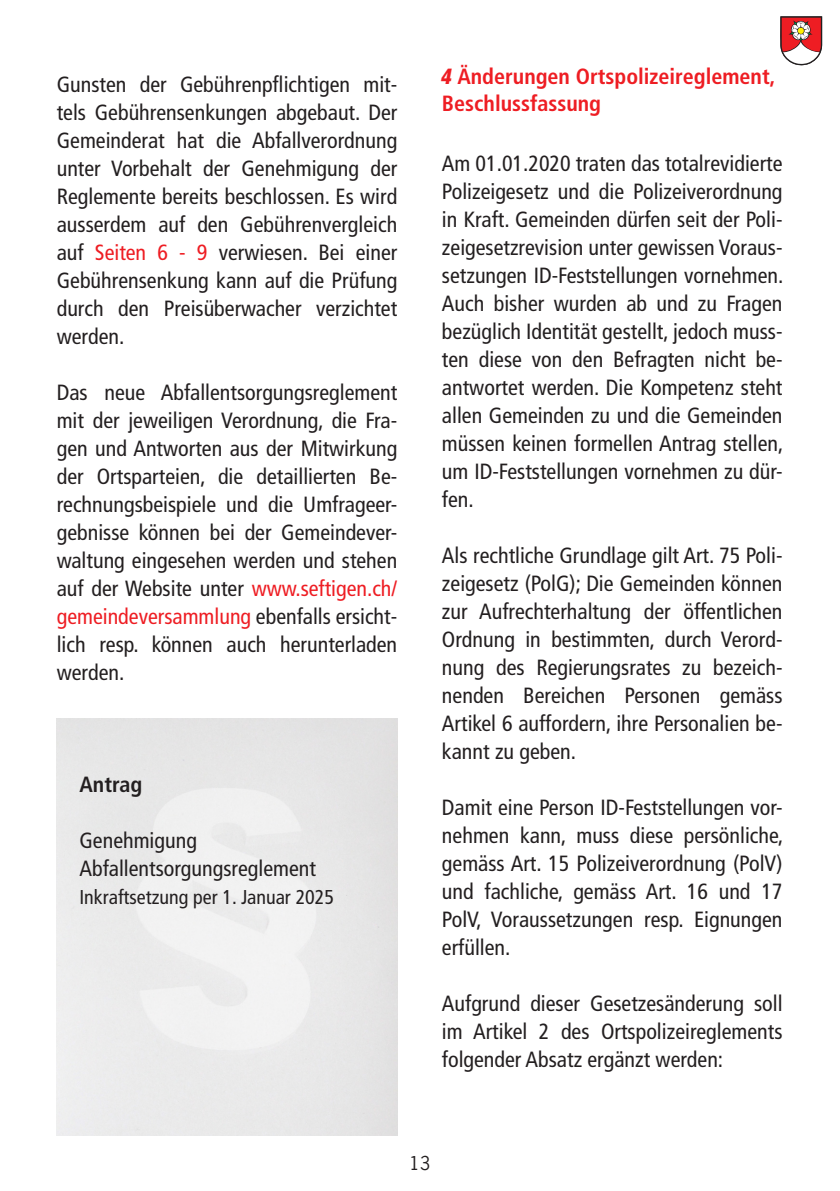
<style>
.page{position:relative;width:840px;height:1191px;background:#fff}
.page>*{position:absolute;margin:0;border:0;box-sizing:border-box;transform-origin:0 0}
.t1{font:condensed 22px/28px "Frutiger LT Std";color:#231f20;text-align:justify}
.t2{font:700 condensed 22px/26.4px "Frutiger LT Std";color:#ee1d23}
.t3{font:700 condensed 22px "Frutiger LT Std";color:#231f20}
.t4{font:condensed 20px "Frutiger LT Std";color:#231f20}
.t5{font:18px "News Gothic Std";color:#231f20}
.s1{color:#ee1d23}
.s2{font-family:"Frutiger LT Std Extra Blk Cn Ita";font-weight:400;font-stretch:normal}
</style>
<div class="page">
<svg style="left:780px;top:16px;width:41px;height:49px"></svg>
<p class="t1" style="left:57px;top:70px;width:342px">Gunsten der Gebührenpflichtigen mit&shy;tels Gebührensenkungen abgebaut. Der Gemeinderat hat die Abfallverordnung unter Vorbehalt der Genehmigung der Reglemente bereits beschlossen. Es wird ausserdem auf den Gebührenvergleich auf <span class="s1">Seiten 6 - 9</span> verwiesen. Bei einer Gebührensenkung kann auf die Prüfung durch den Preisüberwacher verzichtet werden.</p>
<p class="t1" style="left:57px;top:378px;width:342px">Das neue Abfallentsorgungsreglement mit der jeweiligen Verordnung, die Fra&shy;gen und Antworten aus der Mitwirkung der Ortsparteien, die detaillierten Be&shy;rechnungsbeispiele und die Umfrageer&shy;gebnisse können bei der Gemeindever&shy;waltung eingesehen werden und stehen auf der Website unter <span class="s1">www.seftigen.ch/ gemeindeversammlung</span> ebenfalls ersicht&shy;lich resp. können auch herunterladen werden.</p>
<p class="t3" style="left:79px;top:771px;width:64px">Antrag</p>
<p class="t1" style="left:79px;top:826px;width:119px">Genehmigung</p>
<p class="t1" style="left:79px;top:854px;width:238px">Abfallentsorgungsreglement</p>
<p class="t4" style="left:79px;top:885px;width:256px">Inkraftsetzung per 1. Januar 2025</p>
<p class="t2" style="left:441px;top:63px;width:335px"><span class="s2">4</span> Änderungen Ortspolizeireglement,<br>Beschlussfassung</p>
<p class="t1" style="left:441px;top:150px;width:342px">Am 01.01.2020 traten das totalrevidierte Polizeigesetz und die Polizeiverordnung in Kraft. Gemeinden dürfen seit der Poli&shy;zeigesetzrevision unter gewissen Voraus&shy;setzungen ID-Feststellungen vornehmen.<br>Auch bisher wurden ab und zu Fragen bezüglich Identität gestellt, jedoch muss&shy;ten diese von den Befragten nicht be&shy;antwortet werden. Die Kompetenz steht allen Gemeinden zu und die Gemeinden müssen keinen formellen Antrag stellen, um ID-Feststellungen vornehmen zu dür&shy;fen.</p>
<p class="t1" style="left:441px;top:542px;width:342px">Als rechtliche Grundlage gilt Art. 75 Poli&shy;zeigesetz (PolG); Die Gemeinden können zur Aufrechterhaltung der öffentlichen Ordnung in bestimmten, durch Verord&shy;nung des Regierungsrates zu bezeich&shy;nenden Bereichen Personen gemäss Artikel 6 auffordern, ihre Personalien be&shy;kannt zu geben.</p>
<p class="t1" style="left:441px;top:794px;width:342px">Damit eine Person ID-Feststellungen vor&shy;nehmen kann, muss diese persönliche, gemäss Art. 15 Polizeiverordnung (PolV) und fachliche, gemäss Art. 16 und 17<br>PolV, Voraussetzungen resp. Eignungen erfüllen.</p>
<p class="t1" style="left:441px;top:990px;width:342px">Aufgrund dieser Gesetzesänderung soll im Artikel 2 des Ortspolizeireglements folgender Absatz ergänzt werden:</p>
<p class="t5" style="left:409px;top:1151px;width:22px">13</p>
</div>
